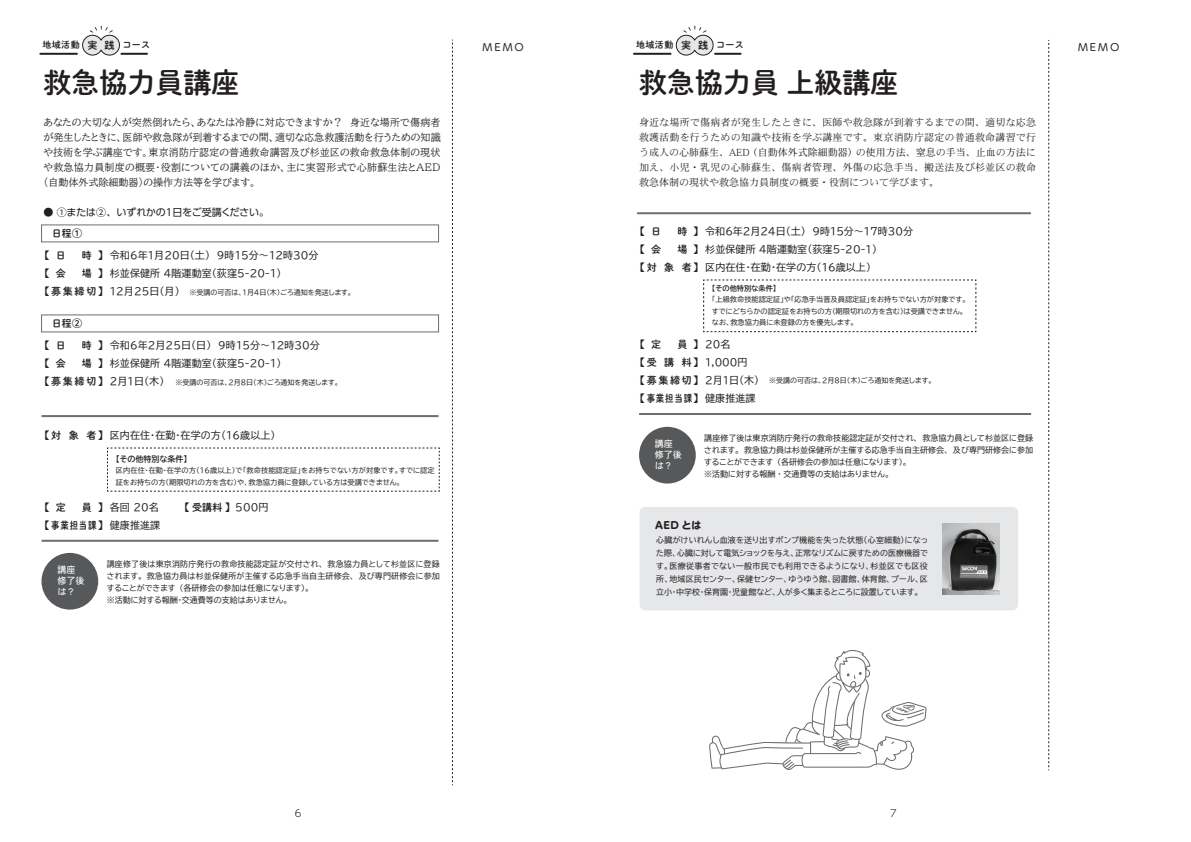
<style>
.page{position:relative;width:1191px;height:842px;background:#fff}
.page>*{position:absolute;margin:0;border:0;box-sizing:border-box;transform-origin:0 0}
.t1{font:28px "DNP Shuei M Go Std B";color:#231f20}
.t2{font:10px/18px "BIZ UDP Gothic";letter-spacing:.01em;color:#231f20}
.t3{font:10px/15px "Heisei Min Std W3";color:#231f20;text-align:justify}
.t4{font:10px/15px "BIZ UDP Mincho Medium";letter-spacing:.025em;color:#231f20;text-align:justify}
.t5{font:10px "DNP Shuei M Go Std B";letter-spacing:.1em;color:#231f20}
.t6{font:10px "BIZ UDP Shin Go";color:#231f20}
.t7{font:10px "BIZ UDP Shin M Go";letter-spacing:.2em;color:#231f20}
.t8{font:10px "BIZ UDP Shin M Go Bold";color:#231f20}
.t9{font:300 10px "UD Shin M Go Pr 6 N";color:#231f20}
.t10{font:9px "DNP Shuei M Go Std B";letter-spacing:.05em;color:#231f20}
.t11{font:9px/11px "Heisei Maru Go Std W4";color:#fff}
.t12{font:8px/12px "BIZ UDP Gothic";letter-spacing:.005em;color:#231f20}
.t13{font:8px "BIZ UDP Gothic Bold";color:#231f20}
.t14{font:7.2px/11.5px "BIZ UDP Gothic";color:#231f20}
.t15{font:7.2px "BIZ UDP Gothic Bold";color:#231f20}
.t16{font:7px "BIZ UDP Gothic";color:#231f20}
.s1{font-size:10px}
.s2{font-family:"DNP Shuei M Go Std B"}
.s3{font-family:"BIZ UDP Gothic"}
</style>
<div class="page">
<hr style="left:40px;top:53px;width:37px;height:2px;background:#231f20">
<hr style="left:121px;top:53px;width:26px;height:2px;background:#231f20">
<svg style="left:82px;top:26px;width:38px;height:30px"></svg>
<hr style="left:42px;top:415px;width:396px;height:2px;background:#6c6d70">
<svg style="left:107px;top:447px;width:333px;height:45px"></svg>
<hr style="left:42px;top:540px;width:396px;height:2px;background:#6c6d70">
<div style="left:41px;top:553px;width:57px;height:57px;background:#57585a;border-radius:50%"></div>
<svg style="left:452px;top:40px;width:1px;height:745px"></svg>
<hr style="left:634px;top:53px;width:36px;height:2px;background:#231f20">
<hr style="left:715px;top:53px;width:25px;height:2px;background:#231f20">
<svg style="left:675px;top:26px;width:39px;height:30px"></svg>
<hr style="left:637px;top:212px;width:394px;height:2px;background:#6c6d70">
<svg style="left:703px;top:279px;width:273px;height:53px"></svg>
<div style="left:639px;top:427px;width:57px;height:56px;background:#57585a;border-radius:50%"></div>
<hr style="left:639px;top:413px;width:392px;height:2px;background:#6c6d70">
<div style="left:639px;top:507px;width:379px;height:103px;background:#e6e7e9;border-radius:6px"></div>
<svg style="left:1048px;top:40px;width:1px;height:730px"></svg>
<img style="left:943px;top:524px;width:56px;height:70px">
<svg style="left:709px;top:650px;width:217px;height:120px"></svg>
<p class="t10" style="left:42px;top:38px;width:109px">地域活動 <span class="s1">実 践</span> コース</p>
<p class="t10" style="left:636px;top:38px;width:109px">地域活動 <span class="s1">実 践</span> コース</p>
<p class="t7" style="left:1078px;top:42px;width:43px">MEMO</p>
<h1 class="t1" style="left:639px;top:62px;width:261px">救急協力員 上級講座</h1>
<p class="t7" style="left:482px;top:42px;width:43px">MEMO</p>
<h1 class="t1" style="left:44px;top:62px;width:198px">救急協力員講座</h1>
<p class="t4" style="left:44px;top:115px;width:398px">あなたの大切な人が突然倒れたら、あなたは冷静に対応できますか？　身近な場所で傷病者が発生したときに、医師や救急隊が到着するまでの間、適切な応急救護活動を行うための知識や技術を学ぶ講座です。東京消防庁認定の普通救命講習及び杉並区の救命救急体制の現状や救急協力員制度の概要・役割についての講義のほか、主に実習形式で心肺蘇生法とAED（自動体外式除細動器）の操作方法等を学びます。</p>
<p class="t3" style="left:639px;top:115px;width:398px">身近な場所で傷病者が発生したときに、医師や救急隊が到着するまでの間、適切な応急救護活動を行うための知識や技術を学ぶ講座です。東京消防庁認定の普通救命講習で行う成人の心肺蘇生、AED（自動体外式除細動器）の使用方法、窒息の手当、止血の方法に加え、小児・乳児の心肺蘇生、傷病者管理、外傷の応急手当、搬送法及び杉並区の救命救急体制の現状や救急協力員制度の概要・役割について学びます。</p>
<p class="t6" style="left:44px;top:207px;width:223px">● ①または②、いずれかの１日をご受講ください。</p>
<p class="t5" style="left:52px;top:226px;width:32px">日程①</p>
<p class="t5" style="left:39px;top:248px;width:28px">【 日</p>
<p class="t2" style="left:82px;top:246px;width:238px"><span class="s2">時 】</span>令和6年1月20日（土）　9時15分～12時30分</p>
<p class="t5" style="left:39px;top:266px;width:28px">【 会</p>
<p class="t2" style="left:39px;top:264px;width:243px;text-indent:42px"><span class="s2">場 】</span>杉並保健所 ４階運動室（荻窪5-20-1）<span class="s2">【 募集締切 】</span> 12月25日（月）</p>
<p class="t16" style="left:189px;top:289px;width:164px">※受講の可否は、1月4日（木）ごろ通知を発送します。</p>
<p class="t5" style="left:52px;top:316px;width:32px">日程②</p>
<p class="t5" style="left:39px;top:338px;width:28px">【 日</p>
<p class="t2" style="left:82px;top:336px;width:239px"><span class="s2">時 】</span>令和6年2月25日（日）　9時15分～12時30分</p>
<p class="t5" style="left:39px;top:356px;width:28px">【 会</p>
<p class="t2" style="left:39px;top:354px;width:243px;text-indent:42px"><span class="s2">場 】</span>杉並保健所 ４階運動室（荻窪5-20-1）<span class="s2">【 募集締切 】</span>２月1日（木）</p>
<p class="t16" style="left:175px;top:379px;width:165px">※受講の可否は、2月8日（木）ごろ通知を発送します。</p>
<p class="t2" style="left:39px;top:426px;width:238px"><span class="s2">【 対 象 者 】</span>区内在住・在勤・在学の方（１６歳以上）</p>
<p class="t13" style="left:116px;top:455px;width:73px">【その他特別な条件】</p>
<p class="t14" style="left:116px;top:465px;width:320px">区内在住・在勤・在学の方（16歳以上）で「救命技能認定証」をお持ちでない方が対象です。すでに認定証をお持ちの方（期限切れの方を含む）や、救急協力員に登録している方は受講できません。</p>
<p class="t5" style="left:39px;top:500px;width:28px">【 定</p>
<p class="t2" style="left:82px;top:498px;width:188px"><span class="s2">員 】</span>各回 20名 　　<span class="s2">【 受講料 】</span>500円</p>
<p class="t5" style="left:39px;top:518px;width:122px">【 事業担当課 】<span class="s3">健康推進課</span></p>
<p class="t11" style="left:57px;top:564px;width:29px">講座修了後は？</p>
<p class="t12" style="left:107px;top:558px;width:335px">講座修了後は東京消防庁発行の救命技能認定証が交付され、救急協力員として杉並区に登録されます。救急協力員は杉並保健所が主催する応急手当自主研修会、及び専門研修会に参加することができます（各研修会の参加は任意になります）。<br>※活動に対する報酬・交通費等の支給はありません。</p>
<p class="t5" style="left:635px;top:224px;width:28px">【 日</p>
<p class="t2" style="left:677px;top:222px;width:237px"><span class="s2">時 】</span>令和６年２月24日（土）　９時１５分～17時30分</p>
<p class="t5" style="left:635px;top:242px;width:28px">【 会</p>
<p class="t2" style="left:635px;top:240px;width:243px;text-indent:42px"><span class="s2">場 】</span>杉並保健所 ４階運動室（荻窪5-20-1）<span class="s2">【 対 象 者 】</span>区内在住・在勤・在学の方（16歳以上）</p>
<p class="t15" style="left:712px;top:284px;width:66px">【その他特別な条件】</p>
<p class="t14" style="left:712px;top:294px;width:256px">「上級救命技能認定証」や「応急手当普及員認定証」をお持ちでない方が対象です。すでにどちらかの認定証をお持ちの方（期限切れの方を含む）は受講できません。なお、救急協力員に未登録の方を優先します。</p>
<p class="t5" style="left:635px;top:337px;width:28px">【 定</p>
<p class="t2" style="left:635px;top:335px;width:126px;text-indent:42px"><span class="s2">員 】</span> 20名<br><span class="s2">【 受 講 料 】</span> 1,000円　<span class="s2">【 募集締切 】</span> 2月1日（木）</p>
<p class="t5" style="left:635px;top:391px;width:122px">【 事業担当課 】<span class="s3">健康推進課</span></p>
<p class="t16" style="left:769px;top:376px;width:165px">※受講の可否は、2月8日（木）ごろ通知を発送します。</p>
<p class="t11" style="left:655px;top:438px;width:28px">講座修了後は？</p>
<p class="t12" style="left:704px;top:432px;width:330px">講座修了後は東京消防庁発行の救命技能認定証が交付され、救急協力員として杉並区に登録されます。救急協力員は杉並保健所が主催する応急手当自主研修会、及び専門研修会に参加することができます（各研修会の参加は任意になります）。<br>※活動に対する報酬・交通費等の支給はありません。</p>
<p class="t8" style="left:655px;top:520px;width:48px">AED とは</p>
<p class="t12" style="left:656px;top:534px;width:273px;line-height:13px;text-align:justify">心臓がけいれんし血液を送り出すポンプ機能を失った状態（心室細動）になった際、心臓に対して電気ショックを与え、正常なリズムに戻すための医療機器です。医療従事者でない一般市民でも利用できるようになり、杉並区でも区役所、地域区民センター、保健センター、ゆうゆう館、図書館、体育館、プール、区立小・中学校・保育園・児童館など、人が多く集まるところに設置しています。</p>
<p class="t9" style="left:295px;top:805px;width:8px">6</p>
<p class="t9" style="left:890px;top:805px;width:8px">7</p>
</div>
